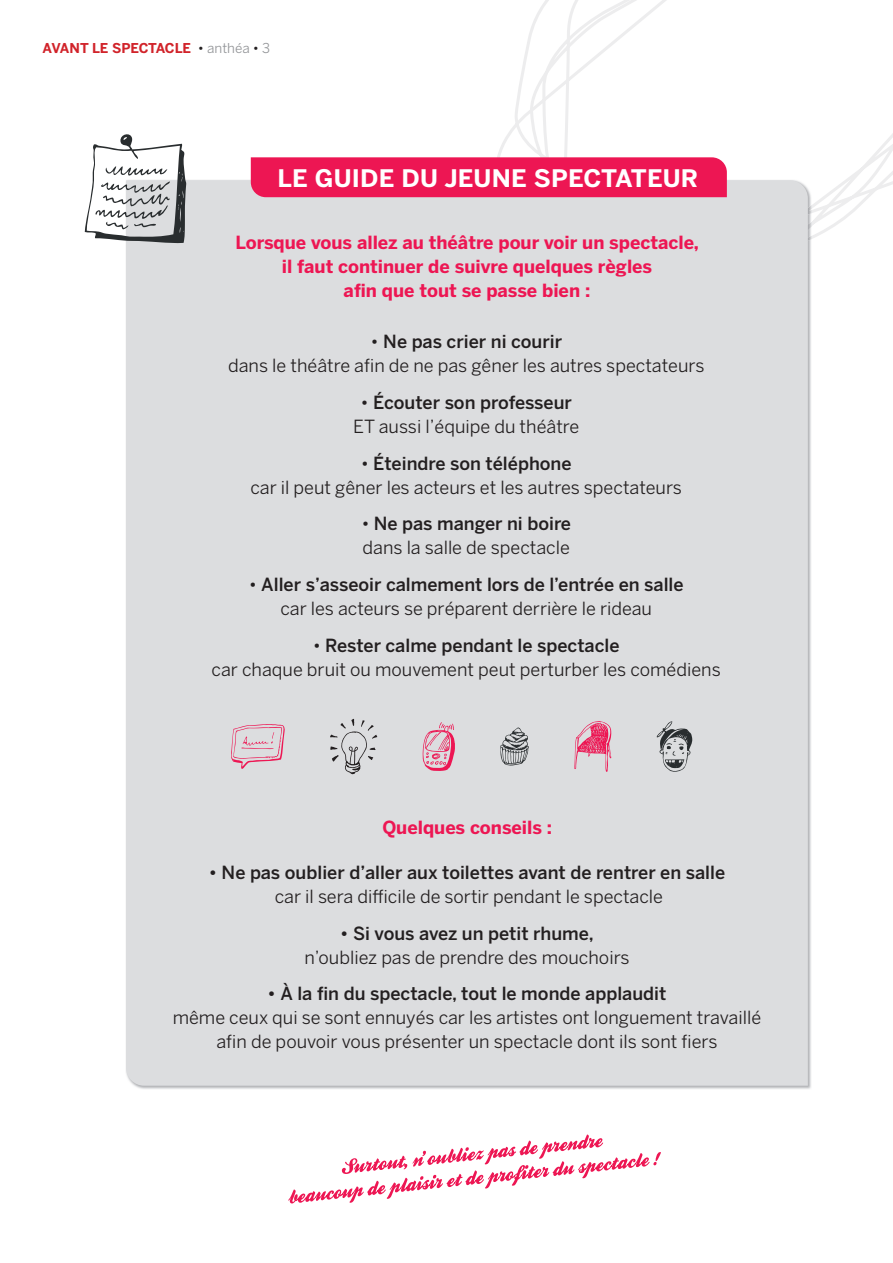
<style>
.page{position:relative;width:893px;height:1263px;background:#fff}
.page>*{position:absolute;margin:0;border:0;box-sizing:border-box;transform-origin:0 0}
.t1{font:700 24px "Benton Sans";letter-spacing:.01em;color:#fff}
.t2{font:18px/24px "Benton Sans";color:#231f20;text-align:center}
.t3{font:500 18px/24px "Benton Sans";color:#231f20;text-align:center}
.t4{font:700 18px/24px "Benton Sans";color:#ed1653;text-align:center}
.t5{font:700 13.5px "Benton Sans";color:#d1232a}
.s1{font-weight:400;color:#231f20}
.s2{font-weight:400;color:#939598}
.s3{font-weight:500}
.s4{font-weight:400}
</style>
<div class="page">
<svg style="left:497px;top:0;width:396px;height:239px"></svg>
<svg style="left:288px;top:1134px;width:373px;height:69px"></svg>
<div style="left:126px;top:180px;width:682px;height:906px;background:#dcdddf"></div>
<div style="left:251px;top:157px;width:476px;height:40px;background:#ed1653"></div>
<svg style="left:85px;top:134px;width:101px;height:110px"></svg>
<svg style="left:422px;top:722px;width:34px;height:49px;background:#e0a3b6"></svg>
<svg style="left:231px;top:724px;width:54px;height:45px;background:#dec0cb"></svg>
<svg style="left:574px;top:721px;width:38px;height:51px;background:#e198ae"></svg>
<svg style="left:500px;top:727px;width:29px;height:39px"></svg>
<svg style="left:657px;top:721px;width:35px;height:51px;background:#a5a6a8"></svg>
<svg style="left:330px;top:719px;width:48px;height:55px;background:#c7c7c9"></svg>
<p class="t5" style="left:43px;top:40px;width:229px">AVANT LE SPECTACLE <span class="s1">•</span> <span class="s2">anthéa</span> <span class="s1">•</span> <span class="s2">3</span></p>
<h1 class="t1" style="left:277px;top:164px;width:422px">LE GUIDE DU JEUNE SPECTATEUR</h1>
<p class="t4" style="left:235px;top:230px;width:465px">Lorsque vous allez au théâtre pour voir un spectacle, il faut continuer de suivre quelques règles<br>afin que tout se passe bien :</p>
<p class="t2" style="left:228px;top:329px;width:478px">• <span class="s3">Ne pas crier ni courir<br></span>dans le théâtre afin de ne pas gêner les autres spectateurs</p>
<p class="t2" style="left:353px;top:390px;width:228px">• <span class="s3">Écouter son professeur<br></span>ET aussi l’équipe du théâtre</p>
<p class="t2" style="left:251px;top:451px;width:433px">• <span class="s3">Éteindre son téléphone<br></span>car il peut gêner les acteurs et les autres spectateurs</p>
<p class="t2" style="left:361px;top:511px;width:211px;text-align:left">• <span class="s3">Ne pas manger ni boire </span>dans la salle de spectacle</p>
<p class="t3" style="left:249px;top:572px;width:436px"><span class="s4">•</span> Aller s’asseoir calmement lors de l’entrée en salle <span class="s4">car les acteurs se préparent derrière le rideau</span></p>
<p class="t2" style="left:212px;top:633px;width:511px">• <span class="s3">Rester calme pendant le spectacle<br></span>car chaque bruit ou mouvement peut perturber les comédiens</p>
<p class="t4" style="left:382px;top:815px;width:171px">Quelques conseils :</p>
<p class="t3" style="left:209px;top:860px;width:518px">• Ne pas oublier d’aller aux toilettes avant de rentrer en salle</p>
<p class="t2" style="left:275px;top:884px;width:390px">car il sera difficile de sortir pendant le spectacle</p>
<p class="t3" style="left:340px;top:921px;width:255px">• Si vous avez un petit rhume,</p>
<p class="t2" style="left:304px;top:945px;width:327px">n’oubliez pas de prendre des mouchoirs</p>
<p class="t3" style="left:267px;top:981px;width:400px">• À la fin du spectacle, tout le monde applaudit</p>
<p class="t2" style="left:173px;top:1005px;width:590px">même ceux qui se sont ennuyés car les artistes ont longuement travaillé afin de pouvoir vous présenter un spectacle dont ils sont fiers</p>
</div>
